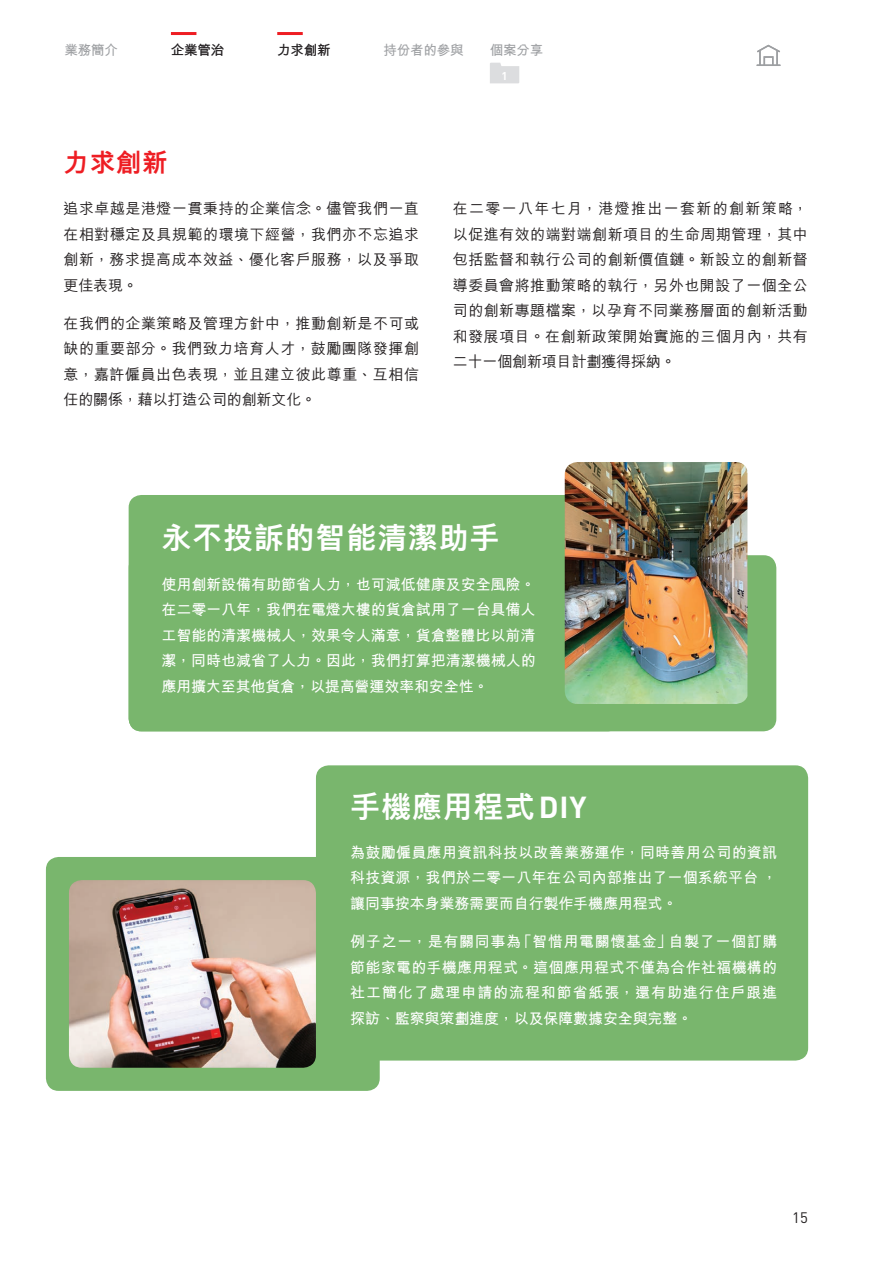
<style>
.page{position:relative;width:893px;height:1263px;background:#fff}
.page>*{position:absolute;margin:0;border:0;box-sizing:border-box;transform-origin:0 0}
.Highlight_box_title{font:800 30px "M Hei HK";letter-spacing:.025em;color:#fff}
.Heading_ALL_CAPS{font:800 25.5px "M Hei HK";color:#ee1d23}
.Text_Regular__Key_Bo{font:500 15px/25.5px "M Hei HK";letter-spacing:.035em;color:#231f20;text-align:justify}
.Text_Regular__Key_Bo-2{font:700 15px/25.5px "M Hei HK";color:#fff;text-align:justify}
.t1{font:15px "DIN";color:#231f20}
.t2{font:700 13.5px "M Hei HK";letter-spacing:-.015em;color:#9d9fa2}
.menu_bar_Sustain_Sel{font:700 13.5px "M Hei HK";letter-spacing:-.015em;color:#231f20}
.t3{font:700 11.25px "DIN";color:#fff}
.s1{font-family:"DIN";font-weight:700}
</style>
<div class="page">
<div style="left:129px;top:555px;width:647px;height:176px;background:#79b66d;border-radius:13px"></div>
<div style="left:46px;top:857px;width:334px;height:234px;background:#79b66d;border-radius:13px"></div>
<div style="left:316px;top:765px;width:492px;height:295px;background:#79b66d;border-radius:13px"></div>
<div style="left:129px;top:495px;width:492px;height:236px;background:#79b66d;border-radius:13px"></div>
<img style="left:69px;top:880px;width:247px;height:188px">
<img style="left:565px;top:462px;width:182px;height:242px">
<svg style="left:756px;top:44px;width:25px;height:22px"></svg>
<div style="left:764px;top:56px;width:9px;height:10px;border:2px solid #9d9fa2"></div>
<svg style="left:490px;top:63px;width:29px;height:20px"></svg>
<hr style="left:171px;top:32px;width:25px;height:3px;background:#ee1d23">
<hr style="left:277px;top:32px;width:26px;height:3px;background:#ee1d23">
<p class="t2" style="left:65px;top:40px;width:55px">業務簡介</p>
<p class="menu_bar_Sustain_Sel" style="left:171px;top:40px;width:55px">企業管治</p>
<p class="menu_bar_Sustain_Sel" style="left:277px;top:40px;width:55px">力求創新</p>
<p class="t2" style="left:384px;top:40px;width:82px">持份者的參與</p>
<p class="t2" style="left:490px;top:40px;width:55px">個案分享</p>
<p class="t3" style="left:501px;top:68px;width:8px">1</p>
<p class="Heading_ALL_CAPS" style="left:64px;top:149px;width:106px">力求創新</p>
<p class="Text_Regular__Key_Bo" style="left:64px;top:195px;width:357px">追求卓越是港燈一貫秉持的企業信念。儘管我們一直在相對穩定及具規範的環境下經營，我們亦不忘追求創新，務求提高成本效益、優化客戶服務，以及爭取更佳表現。</p>
<p class="Text_Regular__Key_Bo" style="left:64px;top:309px;width:357px">在我們的企業策略及管理方針中，推動創新是不可或缺的重要部分。我們致力培育人才，鼓勵團隊發揮創意，嘉許僱員出色表現，並且建立彼此尊重、互相信任的關係，藉以打造公司的創新文化。</p>
<p class="Text_Regular__Key_Bo" style="left:453px;top:195px;width:357px">在二零一八年七月，港燈推出一套新的創新策略，以促進有效的端對端創新項目的生命周期管理，其中包括監督和執行公司的創新價值鏈。新設立的創新督導委員會將推動策略的執行，另外也開設了一個全公司的創新專題檔案，以孕育不同業務層面的創新活動和發展項目。在創新政策開始實施的三個月內，共有二十一個創新項目計劃獲得採納。</p>
<p class="Highlight_box_title" style="left:161px;top:523px;width:340px">永不投訴的智能清潔助手</p>
<p class="Text_Regular__Key_Bo-2" style="left:161px;top:570px;width:376px">使用創新設備有助節省人力，也可減低健康及安全風險。在二零一八年，我們在電燈大樓的貨倉試用了一台具備人工智能的清潔機械人，效果令人滿意，貨倉整體比以前清潔，同時也減省了人力。因此，我們打算把清潔機械人的應用擴大至其他貨倉，以提高營運效率和安全性。</p>
<p class="Highlight_box_title" style="left:350px;top:791px;width:238px">手機應用程式<span class="s1">DIY</span></p>
<p class="Text_Regular__Key_Bo-2" style="left:350px;top:838px;width:428px">為鼓勵僱員應用資訊科技以改善業務運作，同時善用公司的資訊科技資源，我們於二零一八年在公司內部推出了一個系統平台，讓同事按本身業務需要而自行製作手機應用程式。</p>
<p class="Text_Regular__Key_Bo-2" style="left:350px;top:928px;width:429px">例子之一，是有關同事為「智惜用電關懷基金」自製了一個訂購節能家電的手機應用程式。這個應用程式不僅為合作社福機構的社工簡化了處理申請的流程和節省紙張，還有助進行住戶跟進探訪、監察與策劃進度，以及保障數據安全與完整。</p>
<p class="t1" style="left:792px;top:1208px;width:17px">15</p>
</div>
